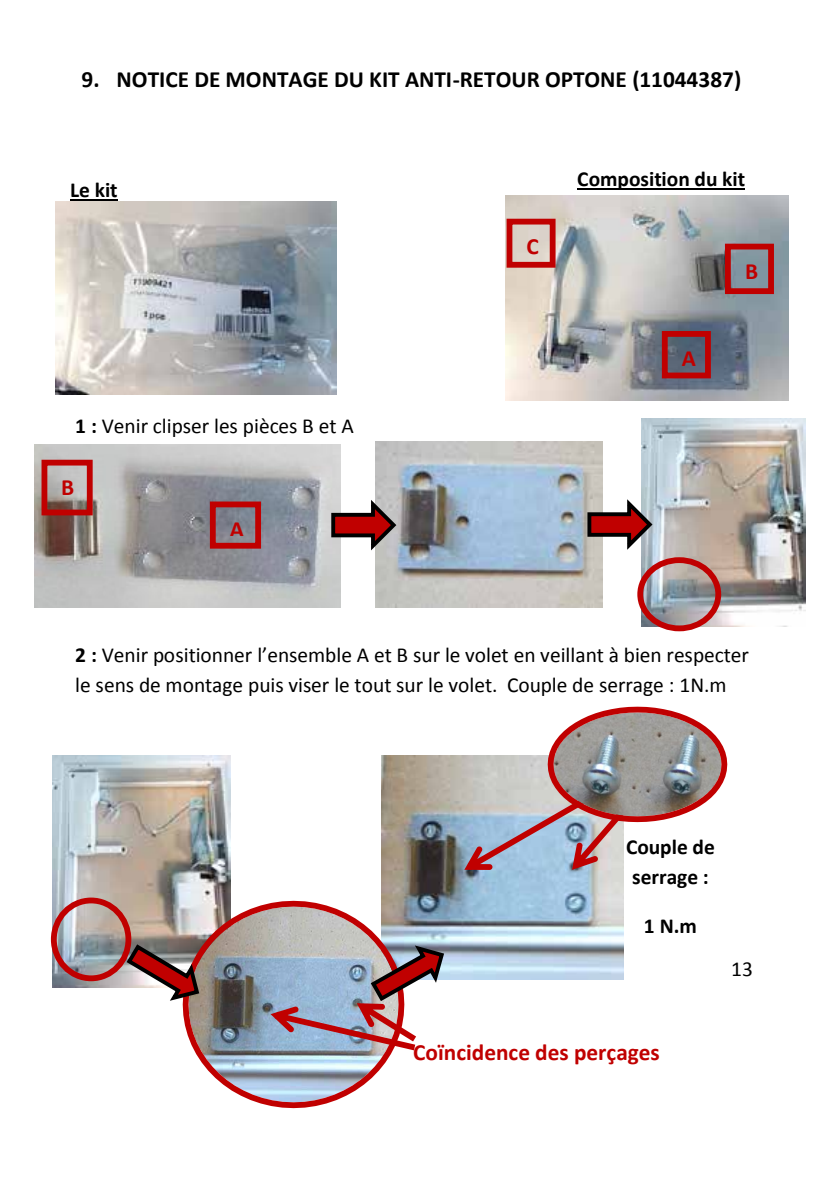
<style>
.page{position:relative;width:840px;height:1191px;background:#fff}
.page>*{position:absolute;margin:0;border:0;box-sizing:border-box;transform-origin:0 0}
.t1{font:700 23.4px "Calibri";color:#c00000}
.t2{font:700 23.2px "Calibri";color:#000}
.t3{font:700 23.2px "Calibri";color:#c00000}
.t4{font:21.4px/30.2px "Calibri";color:#000}
.t5{font:700 21.4px/30px "Calibri";color:#000}
.s1{font-weight:700}
</style>
<div class="page">
<img style="left:55px;top:201px;width:282px;height:193px">
<img style="left:505px;top:196px;width:283px;height:204px">
<div style="left:661px;top:331px;width:49px;height:47px;border:6px solid #c00000"></div>
<img style="left:667px;top:344px;width:37px;height:22px">
<div style="left:506px;top:219px;width:49px;height:49px;border:6px solid #c00000"></div>
<img style="left:512px;top:231px;width:37px;height:24px">
<div style="left:724px;top:244px;width:49px;height:50px;border:6px solid #c00000"></div>
<img style="left:730px;top:256px;width:37px;height:25px">
<img style="left:577px;top:188px;width:168px;height:2px">
<hr style="left:577px;top:188px;width:167px;height:1px;background:#000">
<hr style="left:70px;top:199px;width:48px;height:2px;background:#000">
<img style="left:34px;top:445px;width:306px;height:162px">
<div style="left:210px;top:501px;width:51px;height:47px;border:6px solid #c00000"></div>
<img style="left:215px;top:514px;width:40px;height:22px">
<div style="left:41px;top:460px;width:52px;height:55px;border:6px solid #c00000"></div>
<img style="left:47px;top:472px;width:40px;height:31px">
<img style="left:375px;top:442px;width:227px;height:165px">
<svg style="left:329px;top:495px;width:70px;height:60px"></svg>
<img style="left:641px;top:419px;width:164px;height:208px">
<div style="left:637px;top:557px;width:83px;height:74px;border:6px solid #c00000;border-radius:50%"></div>
<svg style="left:585px;top:494px;width:69px;height:60px"></svg>
<img style="left:53px;top:755px;width:177px;height:232px">
<div style="left:51px;top:897px;width:80px;height:84px;border:6px solid #c00000;border-radius:50%"></div>
<img style="left:381px;top:755px;width:242px;height:224px">
<svg style="left:464px;top:706px;width:264px;height:164px"></svg>
<img style="left:180px;top:897px;width:227px;height:212px">
<svg style="left:270px;top:942px;width:176px;height:108px;background:#ad9eab"></svg>
<svg style="left:124px;top:941px;width:77px;height:62px"></svg>
<img style="left:608px;top:833px;width:120px;height:137px">
<p class="t2" style="left:81px;top:64px;width:661px">9. NOTICE DE MONTAGE DU KIT ANTI-RETOUR OPTONE (11044387)</p>
<p class="t5" style="left:70px;top:175px;width:49px">Le kit</p>
<p class="t4" style="left:75px;top:410px;width:280px"><span class="s1">1 :</span> Venir clipser les pièces B et A</p>
<p class="t1" style="left:61px;top:472px;width:15px">B</p>
<p class="t3" style="left:229px;top:514px;width:16px">A</p>
<p class="t3" style="left:526px;top:231px;width:14px">C</p>
<p class="t5" style="left:577px;top:164px;width:169px">Composition du kit</p>
<p class="t3" style="left:681px;top:343px;width:16px">A</p>
<p class="t3" style="left:744px;top:256px;width:15px">B</p>
<p class="t4" style="left:75px;top:640px;width:675px"><span class="s1">2 :</span> Venir positionner l’ensemble A et B sur le volet en veillant à bien respecter le sens de montage puis viser le tout sur le volet. Couple de serrage : 1N.m</p>
<p class="t5" style="left:625px;top:831px;width:90px">Couple de serrage :</p>
<p class="t5" style="left:643px;top:911px;width:54px">1 N.m</p>
<p class="t4" style="left:730px;top:954px;width:23px">13</p>
<p class="t3" style="left:413px;top:1037px;width:248px">Coïncidence des perçages</p>
</div>
